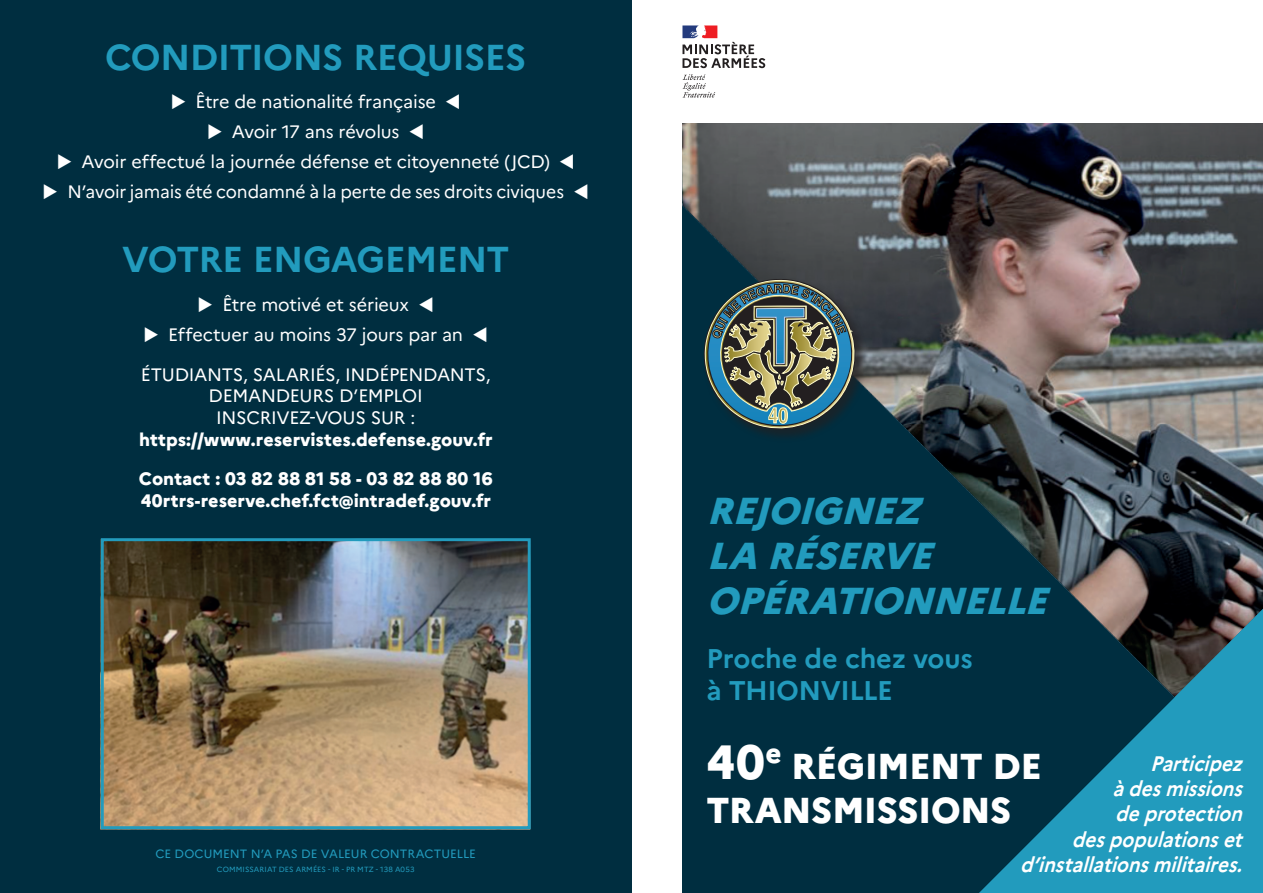
<style>
.page{position:relative;width:1263px;height:893px;background:#fff}
.page>*{position:absolute;margin:0;border:0;box-sizing:border-box;transform-origin:0 0}
.t1{font:italic 800 37.5px/45px "Marianne";color:#229bbd}
.t2{font:700 36px "Marianne";letter-spacing:-.02em;color:#229bbd}
.t3{font:800 36px/43.2px "Marianne";letter-spacing:-.015em;color:#fff}
.t4{font:700 27px/32.4px "Marianne";letter-spacing:-.01em;color:#229bbd}
.t5{font:italic 700 21px/25.2px "Marianne";color:#fff;text-align:right;scale:.9 1}
.t6{font:18px/39.6px "Marianne";letter-spacing:-.01em;color:#fff}
.t7{font:800 18px/39.6px "Marianne";color:#fff}
.t8{font:12px "Marianne";color:#229bbd}
.t9{font:7.5px "Marianne";letter-spacing:.01em;color:#229bbd}
.s1{font-size:48px}
</style>
<div class="page">
<div style="left:0;top:0;width:631px;height:893px;background:#002e40"></div>
<svg style="left:682px;top:74px;width:33px;height:24px"></svg>
<svg style="left:682px;top:25px;width:83px;height:43px"></svg>
<img style="left:682px;top:123px;width:581px;height:770px">
<img style="left:105px;top:542px;width:422px;height:283px">
<div style="left:101px;top:538px;width:430px;height:291px;border:3px solid #229bbd"></div>
<svg style="left:979px;top:609px;width:284px;height:284px;background:#16647c"></svg>
<div style="left:703px;top:278px;width:165px;height:164px;background:#231f20;opacity:.65"></div>
<svg style="left:704px;top:279px;width:155px;height:154px;background:#4f6662"></svg>
<h2 class="t2" style="left:105px;top:35px;width:423px">CONDITIONS REQUISES</h2>
<p class="t6" style="left:171px;top:82px;width:292px">◆ Être de nationalité française ▼</p>
<p class="t6" style="left:207px;top:112px;width:219px">◆ Avoir 17 ans révolus ▼</p>
<p class="t6" style="left:57px;top:142px;width:519px">◆ Avoir effectué la journée défense et citoyenneté (JCD) ▼</p>
<p class="t6" style="left:43px;top:172px;width:548px">◆ N’avoir jamais été condamné à la perte de ses droits civiques ▼</p>
<h2 class="t2" style="left:122px;top:238px;width:389px">VOTRE ENGAGEMENT</h2>
<p class="t6" style="left:197px;top:285px;width:238px">◆ Être motivé et sérieux ▼</p>
<p class="t6" style="left:141px;top:315px;width:351px">◆ Effectuer au moins 37 jours par an ▼<br>ÉTUDIANTS, SALARIÉS, INDÉPENDANTS,</p>
<p class="t6" style="left:209px;top:385px;width:216px;line-height:21.6px;text-align:center">DEMANDEURS D’EMPLOI<br>INSCRIVEZ-VOUS SUR :</p>
<p class="t7" style="left:139px;top:419px;width:355px">https://www.reservistes.defense.gouv.fr<br>Contact : 03 82 88 81 58 - 03 82 88 80 16</p>
<p class="t7" style="left:141px;top:480px;width:352px">40rtrs-reserve.chef.fct@intradef.gouv.fr</p>
<p class="t8" style="left:155px;top:847px;width:322px">CE DOCUMENT N’A PAS DE VALEUR CONTRACTUELLE</p>
<p class="t9" style="left:217px;top:864px;width:199px">COMMISSARIAT DES ARMÉES - IR - PR MTZ - 138 A053</p>
<h1 class="t1" style="left:707px;top:488px;width:354px">REJOIGNEZ<br>LA RÉSERVE<br>OPÉRATIONNELLE</h1>
<h3 class="t4" style="left:707px;top:642px;width:268px">Proche de chez vous à THIONVILLE</h3>
<h2 class="t3" style="left:707px;top:745px;width:337px"><span class="s1">40</span><sup>e</sup> RÉGIMENT DE<br>TRANSMISSIONS</h2>
<p class="t5" style="left:1020px;top:751px;width:255px">Participez àdesmissions deprotection despopulationset d’installationsmilitaires.</p>
</div>
